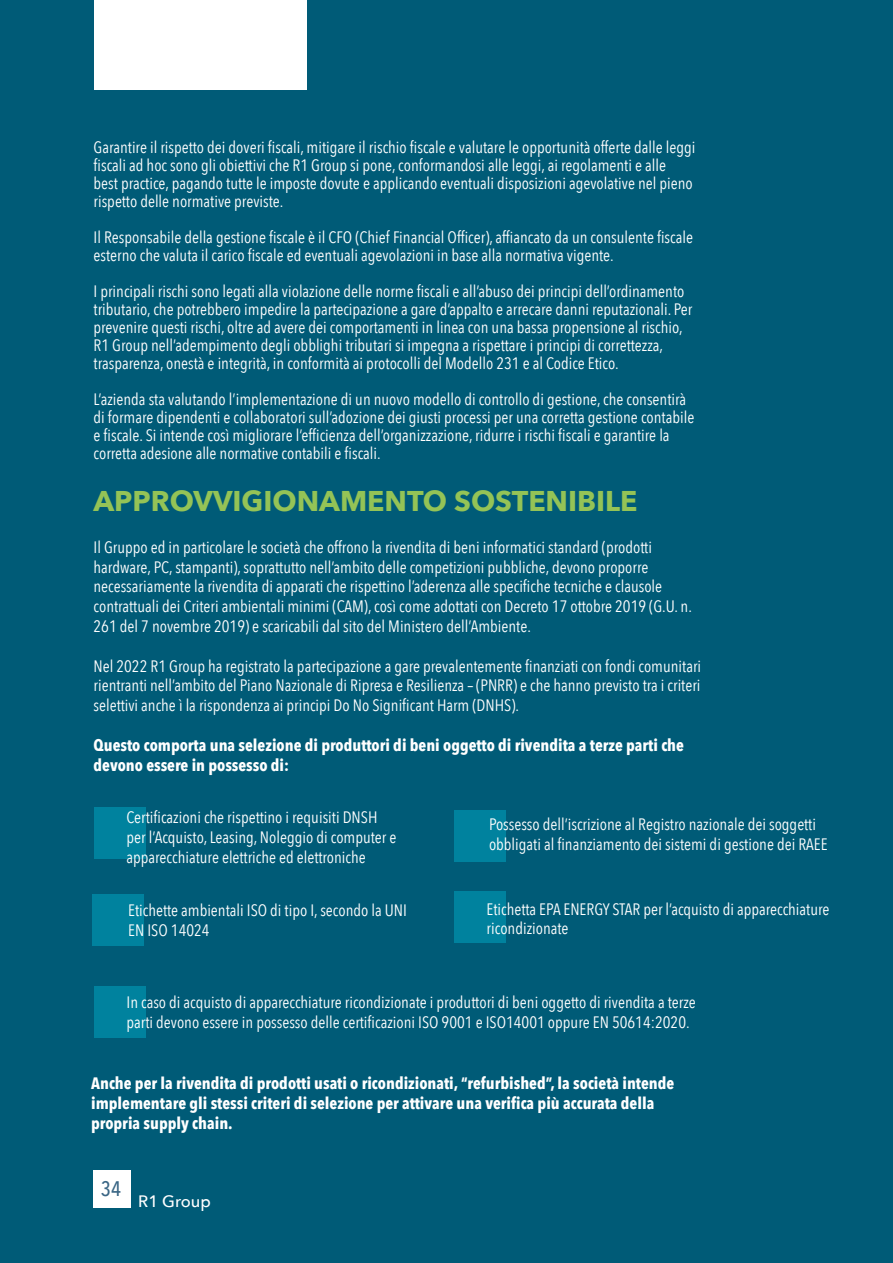
<style>
.page{position:relative;width:893px;height:1263px;background:#005b77}
.page>*{position:absolute;margin:0;border:0;box-sizing:border-box;transform-origin:0 0}
.t1{font:700 28.5px "Avenir Next";color:#94c356}
.t2{font:500 21px "Avenir Next Condensed";color:#3a6685}
.t3{font:16.5px/19.8px "Avenir Next Condensed";color:#fff}
.t4{font:700 16.5px/19.8px "Avenir Next Condensed";color:#fff}
.t5{font:500 16.5px "Avenir Next";color:#fff}
</style>
<div class="page">
<div style="left:94px;top:0;width:212px;height:45px;background:#fff"></div>
<div style="left:94px;top:45px;width:212px;height:45px;background:#fff"></div>
<div style="left:454px;top:892px;width:51px;height:51px;background:#00829e"></div>
<div style="left:94px;top:986px;width:51px;height:51px;background:#00829e"></div>
<div style="left:94px;top:808px;width:51px;height:51px;background:#00829e"></div>
<div style="left:454px;top:810px;width:51px;height:51px;background:#00829e"></div>
<div style="left:92px;top:895px;width:51px;height:51px;background:#00829e"></div>
<div style="left:94px;top:1170px;width:37px;height:38px;background:#fff"></div>
<p class="t3" style="left:94px;top:137px;width:603px;line-height:18px">Garantire il rispetto dei doveri fiscali, mitigare il rischio fiscale e valutare le opportunità offerte dalle leggi fiscali ad hoc sono gli obiettivi che R1 Group si pone, conformandosi alle leggi, ai regolamenti e alle<br>best practice, pagando tutte le imposte dovute e applicando eventuali disposizioni agevolative nel pieno rispetto delle normative previste.</p>
<p class="t3" style="left:94px;top:227px;width:601px;line-height:18px">Il Responsabile della gestione fiscale è il CFO (Chief Financial Officer), affiancato da un consulente fiscale esterno che valuta il carico fiscale ed eventuali agevolazioni in base alla normativa vigente.</p>
<p class="t3" style="left:94px;top:281px;width:600px;line-height:18px">I principali rischi sono legati alla violazione delle norme fiscali e all’abuso dei principi dell’ordinamento tributario, che potrebbero impedire la partecipazione a gare d’appalto e arrecare danni reputazionali. Per prevenire questi rischi, oltre ad avere dei comportamenti in linea con una bassa propensione al rischio, R1 Group nell’adempimento degli obblighi tributari si impegna a rispettare i principi di correttezza, trasparenza, onestà e integrità, in conformità ai protocolli del Modello 231 e al Codice Etico.</p>
<p class="t3" style="left:94px;top:389px;width:602px;line-height:18px">L’azienda sta valutando l’implementazione di un nuovo modello di controllo di gestione, che consentirà di formare dipendenti e collaboratori sull’adozione dei giusti processi per una corretta gestione contabile e fiscale. Si intende così migliorare l’efficienza dell’organizzazione, ridurre i rischi fiscali e garantire la corretta adesione alle normative contabili e fiscali.</p>
<h1 class="t1" style="left:94px;top:477px;width:545px">APPROVVIGIONAMENTO SOSTENIBILE</h1>
<p class="t3" style="left:94px;top:536px;width:600px">Il Gruppo ed in particolare le società che offrono la rivendita di beni informatici standard (prodotti hardware, PC, stampanti), soprattutto nell’ambito delle competizioni pubbliche, devono proporre necessariamente la rivendita di apparati che rispettino l’aderenza alle specifiche tecniche e clausole contrattuali dei Criteri ambientali minimi (CAM), così come adottati con Decreto 17 ottobre 2019 (G.U. n.<br>261 del 7 novembre 2019) e scaricabili dal sito del Ministero dell’Ambiente.</p>
<p class="t3" style="left:94px;top:655px;width:609px;text-align:justify">Nel 2022 R1 Group ha registrato la partecipazione a gare prevalentemente finanziati con fondi comunitari rientranti nell’ambito del Piano Nazionale di Ripresa e Resilienza – (PNRR) e che hanno previsto tra i criteri selettivi anche ì la rispondenza ai principi Do No Significant Harm (DNHS).</p>
<p class="t4" style="left:94px;top:735px;width:592px">Questo comporta una selezione di produttori di beni oggetto di rivendita a terze parti che devono essere in possesso di:</p>
<p class="t3" style="left:126px;top:807px;width:271px">Certificazioni che rispettino i requisiti DNSH per l’Acquisto, Leasing, Noleggio di computer e apparecchiature elettriche ed elettroniche</p>
<p class="t3" style="left:489px;top:814px;width:340px">Possesso dell’iscrizione al Registro nazionale dei soggetti obbligati al finanziamento dei sistemi di gestione dei RAEE</p>
<p class="t3" style="left:128px;top:900px;width:280px">Etichette ambientali ISO di tipo I, secondo la UNI<br>EN ISO 14024</p>
<p class="t3" style="left:487px;top:898px;width:344px">Etichetta EPA ENERGY STAR per l’acquisto di apparecchiature ricondizionate</p>
<p class="t3" style="left:126px;top:992px;width:571px">In caso di acquisto di apparecchiature ricondizionate i produttori di beni oggetto di rivendita a terze parti devono essere in possesso delle certificazioni ISO 9001 e ISO14001 oppure EN 50614:2020.</p>
<p class="t4" style="left:91px;top:1073px;width:585px">Anche per la rivendita di prodotti usati o ricondizionati, “refurbished”, la società intende implementare gli stessi criteri di selezione per attivare una verifica più accurata della propria supply chain.</p>
<p class="t2" style="left:101px;top:1176px;width:22px">34</p>
<p class="t5" style="left:138px;top:1187px;width:74px">R1 Group</p>
</div>
